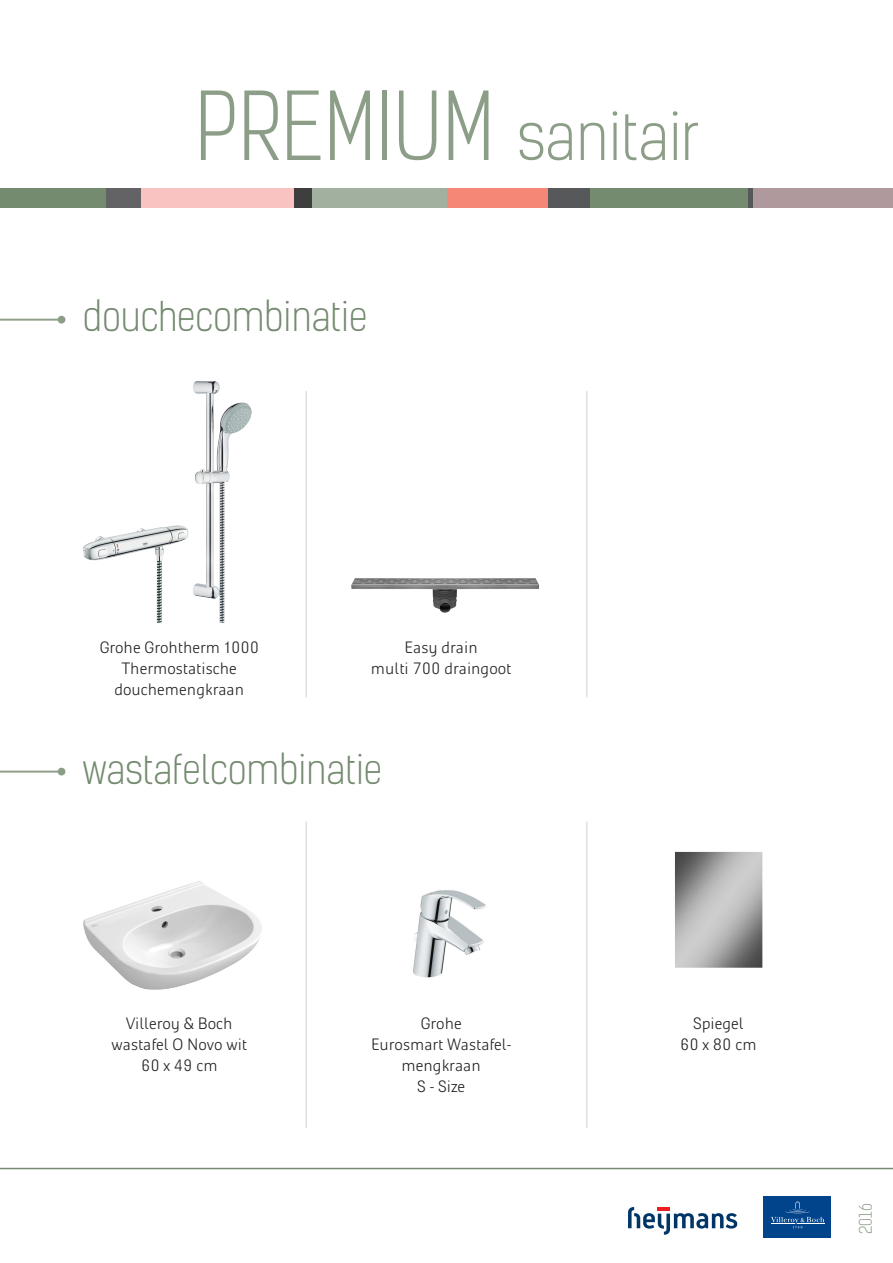
<style>
.page{position:relative;width:893px;height:1263px;background:#fff}
.page>*{position:absolute;margin:0;border:0;box-sizing:border-box;transform-origin:0 0}
.t1{font:300 63px "Kelson Sans";color:#8c9e87}
.t2{font:300 39px "Kelson Sans";color:#748b70}
.t3{font:300 16.5px/21px "Heijmans";color:#231f20;text-align:center}
.t4{font:300 16.5px "Kelson Sans";color:#8c9e87}
.s1{font-size:90px}
</style>
<div class="page">
<img style="left:83px;top:381px;width:169px;height:242px">
<img style="left:351px;top:578px;width:188px;height:35px">
<hr style="left:305px;top:391px;width:2px;height:306px;background:#e0e1df">
<hr style="left:305px;top:822px;width:2px;height:306px;background:#e0e1df">
<hr style="left:586px;top:391px;width:2px;height:306px;background:#e0e1df">
<hr style="left:586px;top:822px;width:2px;height:306px;background:#e0e1df">
<hr style="left:0;top:319px;width:62px;height:2px;background:#8c9e87">
<div style="left:58px;top:316px;width:7px;height:8px;background:#8c9e87;border-radius:50%"></div>
<hr style="left:0;top:771px;width:62px;height:1px;background:#8c9e87">
<div style="left:58px;top:768px;width:7px;height:7px;background:#8c9e87;border-radius:50%"></div>
<hr style="left:0;top:1168px;width:893px;height:1px;background:#748b70">
<img style="left:83px;top:881px;width:179px;height:109px">
<img style="left:413px;top:890px;width:73px;height:88px">
<img style="left:675px;top:851px;width:88px;height:117px">
<div style="left:446px;top:188px;width:102px;height:19px;background:#f48776"></div>
<div style="left:548px;top:188px;width:42px;height:19px;background:#57585a"></div>
<div style="left:293px;top:188px;width:19px;height:19px;background:#3e3e3f"></div>
<div style="left:753px;top:188px;width:140px;height:19px;background:#b0999c"></div>
<div style="left:0;top:188px;width:106px;height:19px;background:#748b70"></div>
<div style="left:312px;top:188px;width:134px;height:19px;background:#a2b19f"></div>
<div style="left:590px;top:188px;width:158px;height:19px;background:#748b70"></div>
<div style="left:140px;top:188px;width:153px;height:19px;background:#f9c3c1"></div>
<div style="left:106px;top:188px;width:34px;height:19px;background:#636366"></div>
<div style="left:748px;top:188px;width:5px;height:19px;background:#57585a"></div>
<svg style="left:628px;top:1207px;width:110px;height:28px"></svg>
<div style="left:764px;top:1196px;width:67px;height:41px;background:#01448c"></div>
<svg style="left:771px;top:1201px;width:53px;height:27px"></svg>
<h1 class="t1" style="left:195px;top:99px;width:507px"><span class="s1">PREMIUM</span> sanitair</h1>
<h2 class="t2" style="left:83px;top:293px;width:286px">douchecombinatie</h2>
<p class="t3" style="left:100px;top:637px;width:161px">Grohe Grohtherm 1000<br>Thermostatische douchemengkraan</p>
<p class="t3" style="left:371px;top:637px;width:142px">Easy drain<br>multi 700 draingoot</p>
<h2 class="t2" style="left:83px;top:745px;width:301px">wastafelcombinatie</h2>
<p class="t3" style="left:112px;top:1013px;width:137px">Villeroy &amp; Boch wastafel O Novo wit<br>60 x 49 cm</p>
<p class="t3" style="left:371px;top:1013px;width:142px">Grohe<br>Eurosmart Wastafel&shy;mengkraan<br>S - Size</p>
<p class="t3" style="left:680px;top:1013px;width:78px">Spiegel<br>60 x 80 cm</p>
<p class="t4" style="left:856px;top:1234px;width:32px;rotate:-90deg">2016</p>
</div>
